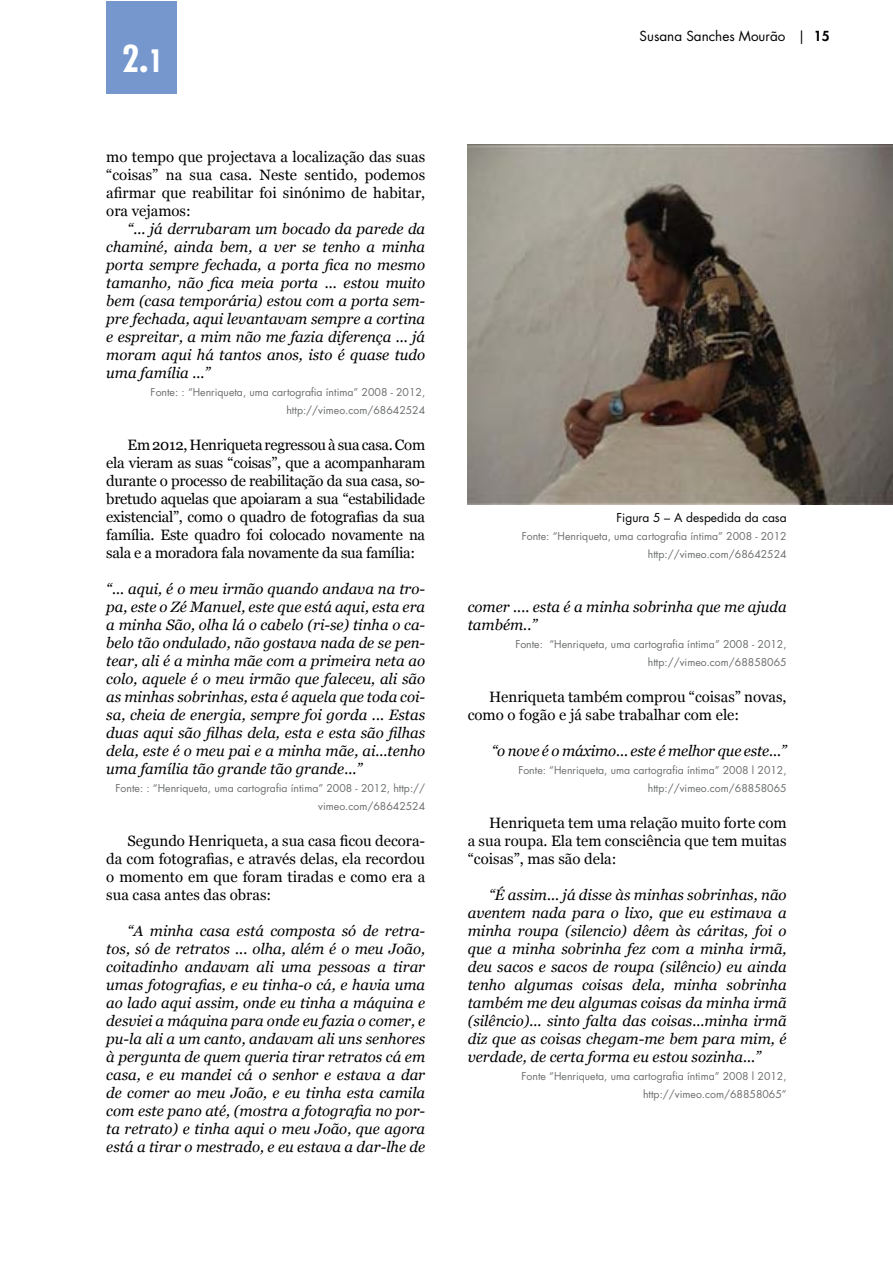
<style>
.page{position:relative;width:893px;height:1263px;background:#fff}
.page>*{position:absolute;margin:0;border:0;box-sizing:border-box;transform-origin:0 0}
.t1{font:700 condensed 36px "Futura Std";color:#fff}
.t2{font:italic 15px/18px "Georgia";color:#000;text-align:justify}
.t3{font:15px/18px "Georgia";color:#000;text-align:justify}
.t4{font:13.5px "Futura Std";color:#000}
.t5{font:12px "Futura Std";color:#000}
.t6{font:10.5px/18px "Futura Std";color:#6b6d6e;text-align:right}
.s1{font-size:30px}
.s2{font-weight:800}
</style>
<div class="page">
<div style="left:106px;top:1px;width:71px;height:93px;background:#7597ce"></div>
<img style="left:468px;top:144px;width:425px;height:360px">
<h1 class="t1" style="left:122px;top:37px;width:43px">2.<span class="s1">1</span></h1>
<p class="t3" style="left:106px;top:148px;width:320px">mo tempo que projectava a localização das suas “coisas” na sua casa. Neste sentido, podemos afirmar que reabilitar foi sinónimo de habitar, ora vejamos:</p>
<p class="t2" style="left:106px;top:220px;width:320px;text-indent:21px">“... já derrubaram um bocado da parede da chaminé, ainda bem, a ver se tenho a minha porta sempre fechada, a porta fica no mesmo tamanho, não fica meia porta ... estou muito bem (casa temporária) estou com a porta sem&shy;pre fechada, aqui levantavam sempre a cortina e espreitar, a mim não me fazia diferença ... já moram aqui há tantos anos, isto é quase tudo uma família ...”</p>
<p class="t6" style="left:151px;top:383px;width:276px">Fonte: : “Henriqueta, uma cartografia íntima” 2008 - 2012, http://vimeo.com/68642524</p>
<p class="t3" style="left:106px;top:436px;width:320px;text-indent:21px">Em 2012, Henriqueta regressou à sua casa. Com ela vieram as suas “coisas”, que a acompanharam durante o processo de reabilitação da sua casa, so&shy;bretudo aquelas que apoiaram a sua “estabilidade existencial”, como o quadro de fotografias da sua família. Este quadro foi colocado novamente na sala e a moradora fala novamente da sua família:</p>
<p class="t2" style="left:106px;top:580px;width:320px">“... aqui, é o meu irmão quando andava na tro&shy;pa, este o Zé Manuel, este que está aqui, esta era a minha São, olha lá o cabelo (ri-se) tinha o ca&shy;belo tão ondulado, não gostava nada de se pen&shy;tear, ali é a minha mãe com a primeira neta ao colo, aquele é o meu irmão que faleceu, ali são as minhas sobrinhas, esta é aquela que toda coi&shy;sa, cheia de energia, sempre foi gorda ... Estas duas aqui são filhas dela, esta e esta são filhas dela, este é o meu pai e a minha mãe, ai...tenho uma família tão grande tão grande...”</p>
<p class="t6" style="left:116px;top:779px;width:311px">Fonte: : “Henriqueta, uma cartografia íntima” 2008 - 2012, http:// vimeo.com/68642524</p>
<p class="t3" style="left:106px;top:832px;width:320px;text-indent:21px">Segundo Henriqueta, a sua casa ficou decora&shy;da com fotografias, e através delas, ela recordou o momento em que foram tiradas e como era a sua casa antes das obras:</p>
<p class="t2" style="left:106px;top:922px;width:320px;text-indent:21px">“A minha casa está composta só de retra&shy;tos, só de retratos ... olha, além é o meu João, coitadinho andavam ali uma pessoas a tirar umas fotografias, e eu tinha-o cá, e havia uma ao lado aqui assim, onde eu tinha a máquina e desviei a máquina para onde eu fazia o comer, e pu-la ali a um canto, andavam ali uns senhores à pergunta de quem queria tirar retratos cá em casa, e eu mandei cá o senhor e estava a dar de comer ao meu João, e eu tinha esta camila com este pano até, (mostra a fotografia no por&shy;ta retrato) e tinha aqui o meu João, que agora está a tirar o mestrado, e eu estava a dar-lhe de</p>
<p class="t4" style="left:640px;top:28px;width:191px">Susana Sanches Mourão | <span class="s2">15</span></p>
<p class="t5" style="left:617px;top:510px;width:172px">Figura 5 – A despedida da casa</p>
<p class="t6" style="left:522px;top:527px;width:266px">Fonte: “Henriqueta, uma cartografia íntima” 2008 - 2012 http://vimeo.com/68642524</p>
<p class="t2" style="left:468px;top:598px;width:320px">comer .... esta é a minha sobrinha que me ajuda também..”</p>
<p class="t6" style="left:515px;top:635px;width:273px">Fonte: “Henriqueta, uma cartografia íntima” 2008 - 2012, http://vimeo.com/68858065</p>
<p class="t3" style="left:468px;top:688px;width:320px;text-indent:21px">Henriqueta também comprou “coisas” novas, como o fogão e já sabe trabalhar com ele:</p>
<p class="t2" style="left:492px;top:742px;width:296px">“o nove é o máximo... este é melhor que este...”</p>
<p class="t6" style="left:518px;top:761px;width:270px">Fonte: “Henriqueta, uma cartografia íntima” 2008 l 2012, http://vimeo.com/68858065</p>
<p class="t3" style="left:468px;top:814px;width:320px;text-indent:21px">Henriqueta tem uma relação muito forte com a sua roupa. Ela tem consciência que tem muitas “coisas”, mas são dela:</p>
<p class="t2" style="left:468px;top:886px;width:320px;text-indent:21px">“É assim... já disse às minhas sobrinhas, não aventem nada para o lixo, que eu estimava a minha roupa (silencio) dêem às cáritas, foi o que a minha sobrinha fez com a minha irmã, deu sacos e sacos de roupa (silêncio) eu ainda tenho algumas coisas dela, minha sobrinha também me deu algumas coisas da minha irmã (silêncio)... sinto falta das coisas...minha irmã diz que as coisas chegam-me bem para mim, é verdade, de certa forma eu estou sozinha...”</p>
<p class="t6" style="left:522px;top:1067px;width:267px">Fonte “Henriqueta, uma cartografia íntima” 2008 l 2012, http://vimeo.com/68858065”</p>
</div>
